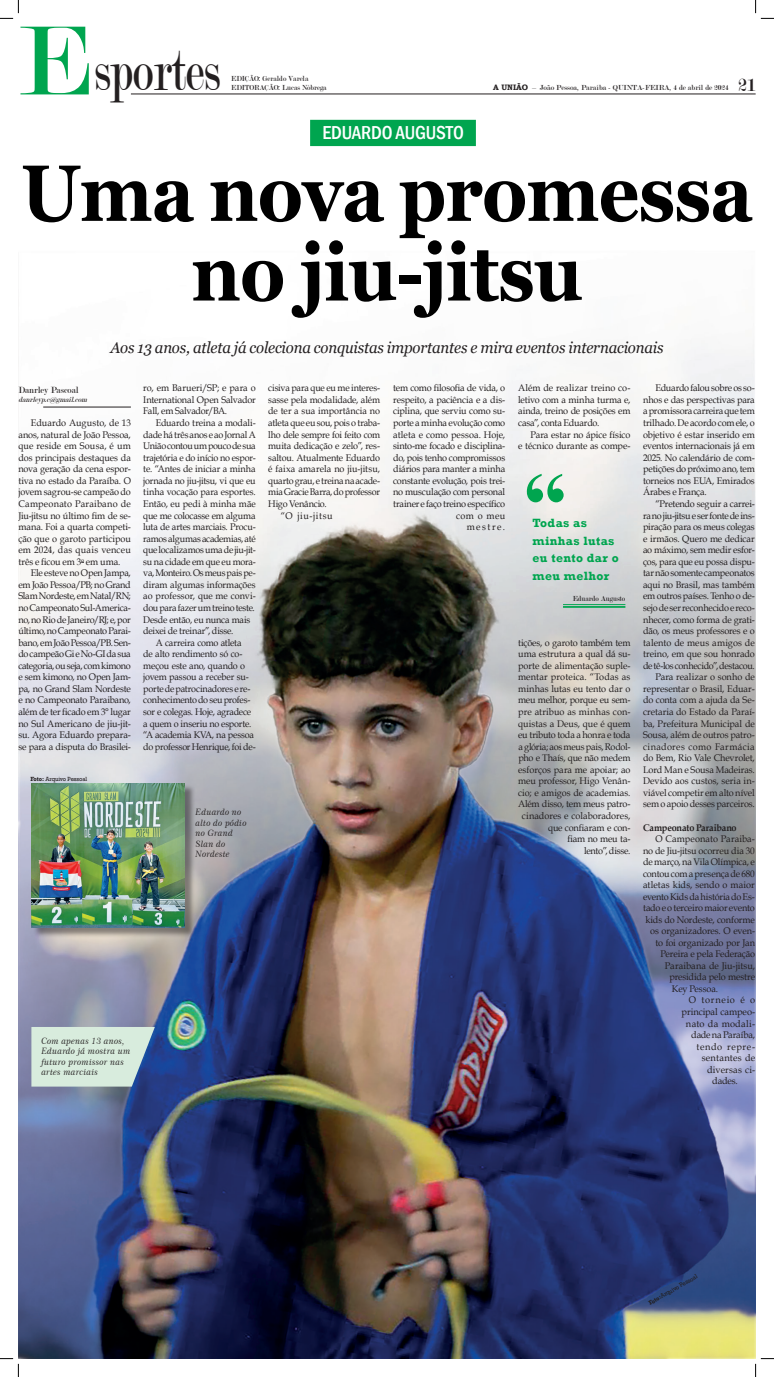
<style>
.page{position:relative;width:774px;height:1377px;background:#fff}
.page>*{position:absolute;margin:0;border:0;box-sizing:border-box;transform-origin:0 0}
.t1{font:700 87.5px "Times New Roman";color:#00a54f}
._2_-_Manchete_1{font:700 79.62px/79.6px "Georgia";letter-spacing:-.015em;color:#000;text-align:center;scale:.9 1}
.t2{font:61.25px "Modern";color:#231f20;scale:.75 1}
._1_-_Chapeu_Manchete{font:500 condensed 19.25px "Franklin Gothic";letter-spacing:-.01em;color:#fff}
.t3{font:19.25px "Modern";color:#231f20}
._3_-_Sutien{font:italic 15.75px "Georgia";letter-spacing:-.01em;color:#231f20;scale:.95 1}
.t4{font:700 12.25px/17.5px "Rockwell";letter-spacing:.03em;color:#00a54f}
._0_-_Textos{font:9.62px/11.5px "Book Antiqua";letter-spacing:-.015em;color:#231f20;text-align:justify;scale:.95 1}
._0_-_Textos-2{font:9.62px/11.5px "Book Antiqua";letter-spacing:-.015em;color:#231f20;scale:.94 1}
._0_-_Textos-3{font:9.62px "Book Antiqua";letter-spacing:-.015em;color:#231f20;scale:.96 1}
._0_-_Textos-4{font:700 9.62px "Book Antiqua";letter-spacing:-.02em;color:#231f20;scale:.95 1}
._8_-_Referencia_do_r{font:9.62px "Modern";color:#231f20;scale:.95 1}
._0_-_Textos-5{font:9.62px "Book Antiqua";letter-spacing:.025em;color:#231f20;scale:.96 1}
._0_-_Textos-6{font:9.62px "Book Antiqua";letter-spacing:.065em;color:#231f20;scale:.95 1}
._0_-_Textos-7{font:9.62px "Book Antiqua";letter-spacing:.07em;color:#231f20;scale:.96 1}
._0_-_Textos-8{font:9.62px "Book Antiqua";letter-spacing:.03em;color:#231f20;scale:.96 1}
._0_-_Textos-9{font:9.62px "Book Antiqua";letter-spacing:.02em;color:#231f20;scale:.96 1}
._0_-_Textos-10{font:9.62px "Book Antiqua";letter-spacing:.075em;color:#231f20;scale:.96 1}
.t5{font:8.75px/10.5px "Century 751 BT Italic B";letter-spacing:.01em;color:#231f20}
.t6{font:7.88px "Modern";color:#231f20;scale:.95 1}
.t7{font:7.88px "Modern";color:#231f20}
._8_-_Referencia_do_r-2{font:italic 7.88px "Modern";color:#231f20;scale:.95 1}
.t8{font:6.12px "Rockwell";letter-spacing:-.01em;color:#231f20;scale:.95 1}
.s1{font-size:105px;color:#00a54f}
.s2{font-family:"Bookman Old Style";font-weight:700}
.s3{font-weight:700}
</style>
<div class="page">
<img style="left:18px;top:93px;width:737px;height:1265px">
<hr style="left:131px;top:94px;width:624px;height:1px;background:#231f20">
<hr style="left:43px;top:407px;width:88px;height:1px;background:#231f20">
<div style="left:33px;top:784px;width:163px;height:153px;background:#231f20;opacity:.5"></div>
<img style="left:31px;top:783px;width:154px;height:144px">
<svg style="left:31px;top:1026px;width:124px;height:60px"></svg>
<div style="left:310px;top:120px;width:166px;height:26px;background:#00a54f"></div>
<hr style="left:563px;top:604px;width:62px;height:1px;background:#00a54f">
<hr style="left:563px;top:606px;width:62px;height:1px;background:#00a54f">
<svg style="left:0;top:0;width:19px;height:19px"></svg>
<svg style="left:0;top:1357px;width:19px;height:19px"></svg>
<svg style="left:755px;top:0;width:18px;height:19px"></svg>
<svg style="left:754px;top:1357px;width:19px;height:19px"></svg>
<p class="t2" style="left:18px;top:40px;width:270px"><span class="s1">E</span>sportes</p>
<p class="t6" style="left:231px;top:74px;width:83px">EDIÇÃO: Geraldo Varela</p>
<p class="t6" style="left:231px;top:84px;width:102px">EDITORAÇÃO: Lucas Nóbrega</p>
<p class="_1_-_Chapeu_Manchete" style="left:322px;top:120px;width:143px">EDUARDO AUGUSTO</p>
<p class="t7" style="left:493px;top:83px;width:237px"><span class="s2">A UNIÃO</span> – João Pessoa, Paraíba - QUINTA-FEIRA, 4 de abril de 2024</p>
<p class="t3" style="left:738px;top:76px;width:19px">21</p>
<p class="_2_-_Manchete_1" style="left:21px;top:154px;width:814px">Uma nova promessa no jiu-jitsu</p>
<p class="_3_-_Sutien" style="left:110px;top:338px;width:583px">Aos 13 anos, atleta já coleciona conquistas importantes e mira eventos internacionais</p>
<p class="_8_-_Referencia_do_r" style="left:18px;top:384px;width:65px">Danrley Pascoal</p>
<p class="_8_-_Referencia_do_r-2" style="left:18px;top:395px;width:76px">danrleyp.c@gmail.com</p>
<p class="_0_-_Textos" style="left:18px;top:417px;width:120px;text-indent:12px">Eduardo Augusto, de 13 anos, natural de João Pessoa, que reside em Sousa, é um dos principais destaques da nova geração da cena espor&shy;tiva no estado da Paraíba. O jovem sagrou-se campeão do Campeonato Paraibano de Jiu-jitsu no último fim de se&shy;mana. Foi a quarta competi&shy;ção que o garoto participou em 2024, das quais venceu três e ficou em 3<sup>o</sup> em uma.</p>
<p class="_0_-_Textos" style="left:18px;top:567px;width:120px;text-indent:12px">Ele esteve no Open Jampa, em João Pessoa/PB; no Grand Slam Nordeste, em Natal/RN; no Campeonato Sul-America&shy;no, no Rio de Janeiro/RJ; e, por último, no Campeonato Parai&shy;bano, em João Pessoa/PB. Sen&shy;do campeão Gi e No-GI da sua categoria, ou seja, com kimono e sem kimono, no Open Jam&shy;pa, no Grand Slam Nordeste e no Campeonato Paraibano, além de ter ficado em 3° lugar no Sul Americano de jiu-jit&shy;su. Agora Eduardo prepara&shy;se para a disputa do Brasilei-</p>
<p class="t8" style="left:30px;top:775px;width:61px"><span class="s3">Foto:</span> Arquivo Pessoal</p>
<p class="_0_-_Textos" style="left:143px;top:382px;width:120px">ro, em Barueri/SP; e para o International Open Salvador Fall, em Salvador/BA.</p>
<p class="_0_-_Textos-2" style="left:143px;top:417px;width:121px;text-indent:12px">Eduardo treina a modali&shy;dade há três anos e ao Jornal A<br>União contou um pouco de sua trajetória e do início no espor&shy;te. “Antes de iniciar a minha jornada no jiu-jitsu, vi que eu tinha vocação para esportes.<br>Então, eu pedi à minha mãe que me colocasse em alguma luta de artes marciais. Procu&shy;ramos algumas academias, até que localizamos uma de jiu-jit&shy;su na cidade em que eu mora&shy;va, Monteiro. Os meus pais pe&shy;diram algumas informações ao professor, que me convi&shy;dou para fazer um treino teste.<br>Desde então, eu nunca mais deixei de treinar”, disse.</p>
<p class="_0_-_Textos-2" style="left:143px;top:636px;width:121px;text-indent:12px">A carreira como atleta<br>de alto rendimento só co&shy;meçou este ano, quando o jovem passou a receber su&shy;porte de patrocinadores e re&shy;conhecimento do seu profes&shy;sor e colegas. Hoje, agradece a quem o inseriu no esporte. “A academia KVA, na pessoa do professor Henrique, foi de-</p>
<p class="t5" style="left:195px;top:806px;width:53px">Eduardo no alto do pódio no Grand<br>Slan do</p>
<p class="t5" style="left:195px;top:848px;width:36px">Nordeste</p>
<p class="_0_-_Textos-2" style="left:268px;top:382px;width:120px;text-align:justify">cisiva para que eu me interes&shy;sasse pela modalidade, além de ter a sua importância no atleta que eu sou, pois o traba&shy;lho dele sempre foi feito com muita dedicação e zelo”, res&shy;saltou. Atualmente Eduardo é faixa amarela no jiu-jitsu, quarto grau, e treina na acade&shy;mia Gracie Barra, do professor Higo Venâncio.</p>
<p class="_0_-_Textos-6" style="left:280px;top:508px;width:56px">“O jiu-jitsu</p>
<p class="t5" style="left:41px;top:1034px;width:91px">Com apenas 13 anos,<br>Eduardo já mostra um futuro promissor nas artes marciais</p>
<p class="_0_-_Textos" style="left:393px;top:382px;width:119px;text-align:right">tem como filosofia de vida, o respeito, a paciência e a dis&shy;ciplina, que serviu como su&shy;porte a minha evolução como atleta e como pessoa. Hoje, sinto-me focado e disciplina&shy;do, pois tenho compromissos diários para manter a minha constante evolução, pois trei&shy;no musculação com personal trainer e faço treino específico com o meu<br>mestre.</p>
<p class="_0_-_Textos" style="left:518px;top:382px;width:120px">Além de realizar treino co&shy;letivo com a minha turma e, ainda, treino de posições em casa”, conta Eduardo.</p>
<p class="_0_-_Textos" style="left:518px;top:428px;width:120px;text-align:right">Para estar no ápice físico<br>e técnico durante as compe-</p>
<p class="t1" style="left:523px;top:440px;width:45px">“</p>
<p class="t4" style="left:532px;top:514px;width:88px">Todas as minhas lutas eu tento dar o meu melhor</p>
<p class="t6" style="left:572px;top:594px;width:57px">Eduardo Augusto</p>
<p class="_0_-_Textos" style="left:518px;top:636px;width:120px;text-align:right">tições, o garoto também tem uma estrutura a qual dá su&shy;porte de alimentação suple&shy;mentar proteica. “Todas as minhas lutas eu tento dar o meu melhor, porque eu sem&shy;pre atribuo as minhas con&shy;quistas a Deus, que é quem eu tributo toda a honra e toda a glória; aos meus pais, Rodol&shy;pho e Thaís, que não medem esforços para me apoiar; ao meu professor, Higo Venân&shy;cio; e amigos de academias.<br>Além disso, tem meus patro&shy;cinadores e colaboradores, que confiaram e con-<br>fiam no meu ta-<br>lento”, disse.</p>
<p class="_0_-_Textos" style="left:643px;top:382px;width:119px;text-indent:12px">Eduardo falou sobre os so&shy;nhos e das perspectivas para a promissora carreira que tem trilhado. De acordo com ele, o objetivo é estar inserido em eventos internacionais já em 2025. No calendário de com&shy;petições do próximo ano, tem torneios nos EUA, Emirados Árabes e França.</p>
<p class="_0_-_Textos" style="left:643px;top:497px;width:119px;text-indent:12px">“Pretendo seguir a carrei&shy;ra no jiu-jitsu e ser fonte de ins&shy;piração para os meus colegas e irmãos. Quero me dedicar ao máximo, sem medir esfor&shy;ços, para que eu possa dispu&shy;tar não somente campeonatos aqui no Brasil, mas também em outros países. Tenho o de&shy;sejo de ser reconhecido e reco&shy;nhecer, como forma de grati&shy;dão, os meus professores e o talento de meus amigos de treino, em que sou honrado de tê-los conhecido”, destacou.</p>
<p class="_0_-_Textos" style="left:643px;top:671px;width:119px;text-indent:12px">Para realizar o sonho de representar o Brasil, Eduar&shy;do conta com a ajuda da Se&shy;cretaria do Estado da Paraí&shy;ba, Prefeitura Municipal de Sousa, além de outros patro&shy;cinadores como Farmácia do Bem, Rio Vale Chevrolet, Lord Man e Sousa Madeiras.<br>Devido aos custos, seria in&shy;viável competir em alto nível sem o apoio desses parceiros.</p>
<p class="_0_-_Textos-4" style="left:643px;top:820px;width:100px">Campeonato Paraibano</p>
<p class="_0_-_Textos" style="left:643px;top:832px;width:119px;text-indent:12px">O Campeonato Paraiba&shy;no de Jiu-jitsu ocorreu dia 30 de março, na Vila Olímpica, e contou com a presença de 680 atletas kids, sendo o maior evento Kids da história do Es&shy;tado e o terceiro maior evento kids do Nordeste, conforme</p>
<p class="_0_-_Textos" style="left:650px;top:924px;width:112px">os organizadores. O even-</p>
<p class="_0_-_Textos" style="left:655px;top:936px;width:107px">to foi organizado por Jan</p>
<p class="_0_-_Textos" style="left:660px;top:947px;width:101px">Pereira e pela Federação</p>
<p class="_0_-_Textos" style="left:664px;top:959px;width:96px">Paraibana de Jiu-jitsu,</p>
<p class="_0_-_Textos" style="left:669px;top:970px;width:92px">presidida pelo mestre</p>
<p class="_0_-_Textos" style="left:671px;top:982px;width:50px">Key Pessoa.</p>
<p class="_0_-_Textos-10" style="left:688px;top:993px;width:71px">O torneio é o</p>
<p class="_0_-_Textos-3" style="left:681px;top:1004px;width:78px">principal campeo-</p>
<p class="_0_-_Textos-5" style="left:685px;top:1016px;width:74px">nato da modali-</p>
<p class="_0_-_Textos-3" style="left:691px;top:1028px;width:68px">dade na Paraíba,</p>
<p class="_0_-_Textos-7" style="left:696px;top:1039px;width:63px">tendo repre-</p>
<p class="_0_-_Textos-8" style="left:701px;top:1051px;width:57px">sentantes de</p>
<p class="_0_-_Textos-9" style="left:706px;top:1062px;width:52px">diversas ci-</p>
<p class="_0_-_Textos-3" style="left:712px;top:1074px;width:28px">dades.</p>
<p class="t8" style="left:647px;top:1300px;width:60px;rotate:-30deg"><span class="s3">Foto:</span>Arquivo Pessoal</p>
</div>
